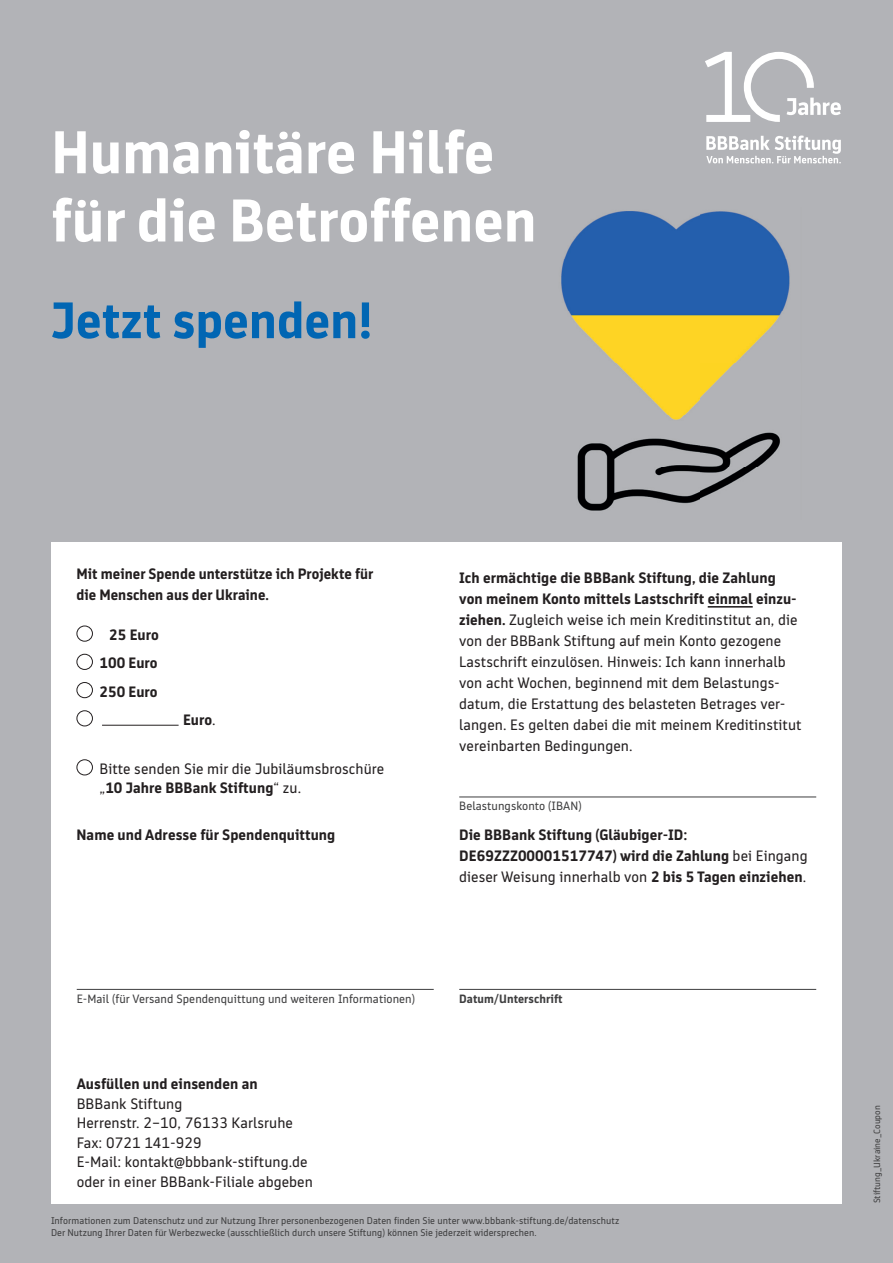
<style>
.page{position:relative;width:893px;height:1263px;background:#b2b3b7}
.page>*{position:absolute;margin:0;border:0;box-sizing:border-box;transform-origin:0 0}
.t1{font:700 60px/68.2px "BB Bank Type";color:#fff}
.t2{font:700 51px "BB Bank Type";color:#0166b3}
.t3{font:15px/21px "BB Bank Type";letter-spacing:.005em;color:#231f20}
.t4{font:700 15px/21px "BB Bank Type";letter-spacing:.005em;color:#231f20}
.t5{font:12px "BB Bank Type";letter-spacing:.005em;color:#3e3e3f}
.t6{font:700 12px "BB Bank Type";letter-spacing:.005em;color:#3e3e3f}
.t7{font:9.75px/12px "BB Bank Type";letter-spacing:.005em;color:#3e3e3f}
.t8{font:9px "BB Bank Type";letter-spacing:.005em;color:#3e3e3f}
.s1{font-weight:400}
.s2{font-weight:700}
</style>
<div class="page">
<div style="left:51px;top:542px;width:791px;height:661px;background:#fff"></div>
<hr style="left:102px;top:725px;width:77px;height:1px;background:#231f20">
<div style="left:77px;top:626px;width:16px;height:15px;border:1px solid #231f20;border-radius:50%"></div>
<div style="left:77px;top:654px;width:16px;height:16px;border:1px solid #231f20;border-radius:50%"></div>
<div style="left:77px;top:682px;width:16px;height:16px;border:1px solid #231f20;border-radius:50%"></div>
<div style="left:77px;top:710px;width:16px;height:16px;border:1px solid #231f20;border-radius:50%"></div>
<div style="left:77px;top:759px;width:16px;height:16px;border:1px solid #231f20;border-radius:50%"></div>
<hr style="left:77px;top:989px;width:357px;height:1px;background:#3e3e3f">
<hr style="left:708px;top:606px;width:45px;height:2px;background:#231f20">
<hr style="left:459px;top:989px;width:357px;height:1px;background:#3e3e3f">
<hr style="left:459px;top:796px;width:357px;height:1px;background:#3e3e3f">
<img style="left:561px;top:211px;width:229px;height:300px">
<svg style="left:706px;top:136px;width:135px;height:27px"></svg>
<svg style="left:705px;top:52px;width:136px;height:70px"></svg>
<h1 class="t1" style="left:51px;top:118px;width:487px">Humanitäre Hilfe für die Betroffenen</h1>
<h2 class="t2" style="left:51px;top:292px;width:323px">Jetzt spenden!</h2>
<p class="t4" style="left:77px;top:563px;width:298px">Mit meiner Spende unterstütze ich Projekte für die Menschen aus der Ukraine.</p>
<p class="t4" style="left:99px;top:621px;width:61px;line-height:28.2px;text-align:justify;text-indent:10px">25 Euro 100 Euro 250 Euro</p>
<p class="t4" style="left:183px;top:709px;width:34px">Euro<span class="s1">.</span></p>
<p class="t3" style="left:99px;top:759px;width:286px;line-height:19.5px">Bitte senden Sie mir die Jubiläumsbroschüre „<span class="s2">10 Jahre BBBank Stiftung</span>“ zu.</p>
<p class="t3" style="left:459px;top:567px;width:344px"><span class="s2">Ich ermächtige die BBBank Stiftung, die Zahlung von meinem Konto mittels Lastschrift einmal einzu&shy;ziehen.</span> Zugleich weise ich mein Kreditinstitut an, die von der BBBank Stiftung auf mein Konto ge zogene Lastschrift einzulösen. Hinweis: Ich kann innerhalb von acht Wochen, beginnend mit dem Belastungs&shy;datum, die Erstattung des belasteten Betrages ver&shy;langen. Es gelten dabei die mit meinem Kreditinstitut ver einbarten Bedingungen.</p>
<p class="t5" style="left:459px;top:799px;width:124px">Belastungskonto (IBAN)</p>
<p class="t4" style="left:77px;top:824px;width:260px">Name und Adresse für Spendenquittung</p>
<p class="t4" style="left:459px;top:824px;width:350px">Die BBBank Stiftung (Gläubiger-ID:<br>DE69ZZZ00001517747) wird die Zahlung <span class="s1">bei Eingang dieser Weisung innerhalb von</span> 2 bis 5 Tagen einziehen<span class="s1">.</span></p>
<p class="t5" style="left:77px;top:991px;width:340px">E-Mail (für Versand Spendenquittung und weiteren Informationen)</p>
<p class="t6" style="left:459px;top:991px;width:105px">Datum/Unterschrift</p>
<p class="t4" style="left:77px;top:1073px;width:182px">Ausfüllen und einsenden an</p>
<p class="t3" style="left:77px;top:1094px;width:238px;line-height:19.5px">BBBank Stiftung<br>Herrenstr. 2–10, 76133 Karlsruhe<br>Fax: 0721 141-929<br>E-Mail: kontakt@bbbank-stiftung.de oder in einer BBBank-Filiale abgeben</p>
<p class="t7" style="left:51px;top:1214px;width:570px">Informationen zum Datenschutz und zur Nutzung Ihrer personenbezogenen Daten finden Sie unter www.bbbank-stiftung.de/datenschutz<br>Der Nutzung Ihrer Daten für Werbezwecke (ausschließlich durch unsere Stiftung) können Sie jederzeit widersprechen.</p>
<p class="t8" style="left:872px;top:1203px;width:100px;rotate:-90deg">Stiftung_Ukraine_Coupon</p>
</div>
